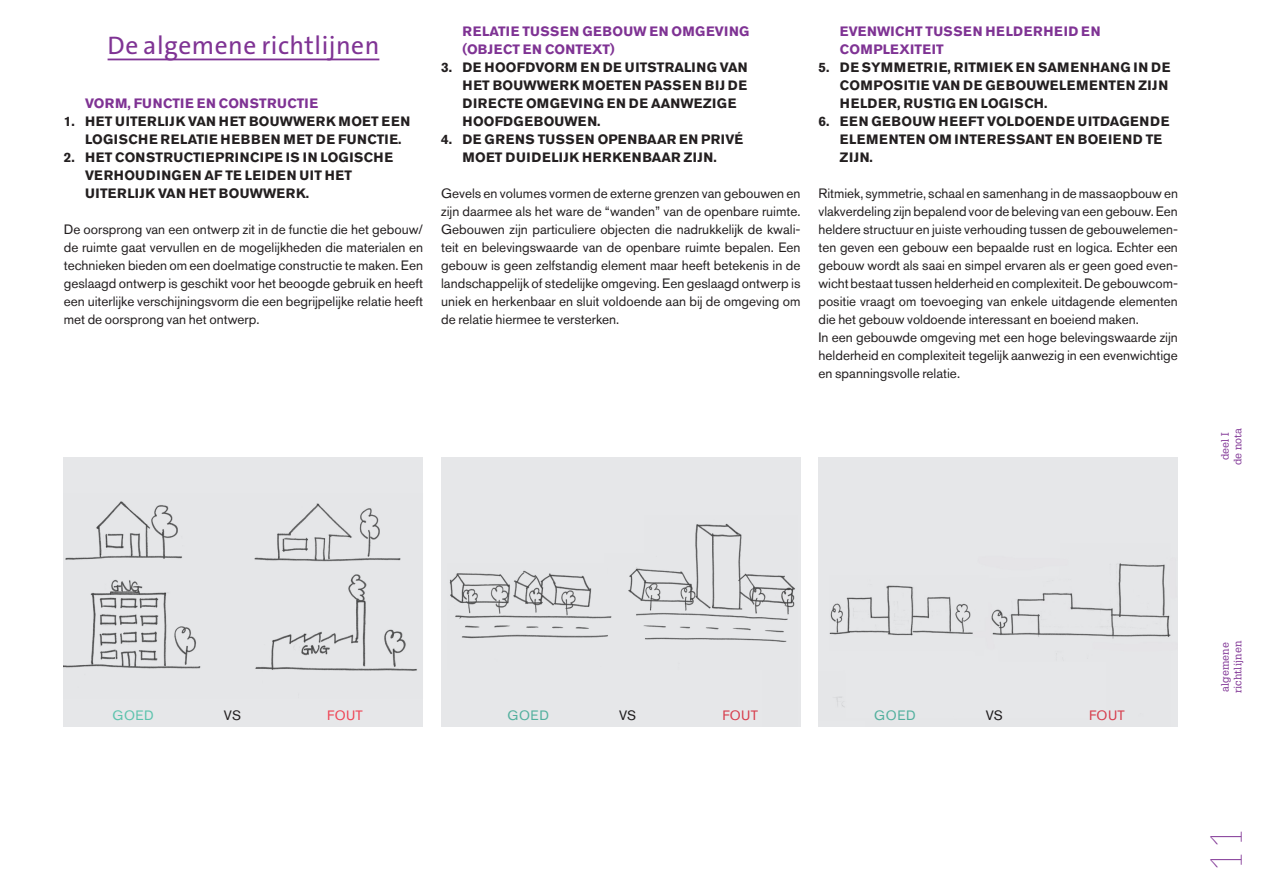
<style>
.page{position:relative;width:1263px;height:893px;background:#fff}
.page>*{position:absolute;margin:0;border:0;box-sizing:border-box;transform-origin:0 0}
.t1{font:100 43.65px "Glypha";color:#7f3394}
.onderkop_onderstree{font:25.5px "The Sans B5 Plain";letter-spacing:.02em;color:#7f3394}
.body{font:13.5px/18px "Akzidenz Grotesk Pro";color:#231f20;text-align:justify}
.body_kop{font:700 13.5px/18px "Akzidenz Grotesk Pro";letter-spacing:.03em;color:#231f20}
.body_kop-2{font:700 13.5px/18px "Akzidenz Grotesk Pro";letter-spacing:.05em;color:#231f20;text-align:center}
.body_kop-3{font:700 13.5px/18px "Akzidenz Grotesk Pro";letter-spacing:.03em;color:#7f3394}
.body_kop-4{font:700 13.5px "Akzidenz Grotesk Pro";letter-spacing:.01em;color:#7f3394}
.body-2{font:13.5px "Akzidenz Grotesk Pro";letter-spacing:.05em;color:#5dc3ad}
.body-3{font:13.5px "Akzidenz Grotesk Pro";letter-spacing:.01em;color:#ef4656}
.t2{font:10.5px/12.6px "Glypha";letter-spacing:.02em;color:#7f3394;text-align:center}
</style>
<div class="page">
<img style="left:64px;top:457px;width:359px;height:270px">
<hr style="left:108px;top:59px;width:271px;height:1px;background:#7f3394">
<div style="left:441px;top:457px;width:359px;height:270px;background:#e6e7e9"></div>
<div style="left:818px;top:457px;width:360px;height:270px;background:#e6e7e9"></div>
<p class="onderkop_onderstree" style="left:108px;top:32px;width:273px">De algemene richtlijnen</p>
<p class="body_kop-4" style="left:85px;top:95px;width:235px">VORM, FUNCTIE EN CONSTRUCTIE</p>
<p class="body_kop" style="left:85px;top:112px;width:327px;text-indent:-21px">1. HET UITERLIJK VAN HET BOUWWERK MOET EEN<br>LOGISCHE RELATIE HEBBEN MET DE FUNCTIE.</p>
<p class="body_kop" style="left:85px;top:148px;width:309px;text-indent:-21px">2. HET CONSTRUCTIEPRINCIPE IS IN LOGISCHE<br>VERHOUDINGEN AF TE LEIDEN UIT HET<br>UITERLIJK VAN HET BOUWWERK.</p>
<p class="body" style="left:64px;top:220px;width:361px">De oorsprong van een ontwerp zit in de functie die het gebouw/ de ruimte gaat vervullen en de mogelijkheden die materialen en technieken bieden om een doelmatige constructie te maken. Een geslaagd ontwerp is geschikt voor het beoogde gebruik en heeft een uiterlijke verschijningsvorm die een begrijpelijke relatie heeft met de oorsprong van het ontwerp.</p>
<p class="body_kop-3" style="left:462px;top:22px;width:288px">RELATIE TUSSEN GEBOUW EN OMGEVING (OBJECT EN CONTEXT)</p>
<p class="body_kop" style="left:462px;top:58px;width:287px;text-indent:-21px">3. DE HOOFDVORM EN DE UITSTRALING VAN<br>HET BOUWWERK MOETEN PASSEN BIJ DE<br>DIRECTE OMGEVING EN DE AANWEZIGE<br>HOOFDGEBOUWEN.</p>
<p class="body_kop-2" style="left:441px;top:130px;width:304px">4. DE GRENS TUSSEN OPENBAAR EN PRIVÉ<br>MOET DUIDELIJK HERKENBAAR ZIJN.</p>
<p class="body" style="left:441px;top:184px;width:361px">Gevels en volumes vormen de externe grenzen van gebouwen en zijn daarmee als het ware de “wanden” van de openbare ruimte.<br>Gebouwen zijn particuliere objecten die nadrukkelijk de kwali&shy;teit en belevingswaarde van de openbare ruimte bepalen. Een gebouw is geen zelfstandig element maar heeft betekenis in de landschappelijk of stedelijke omgeving. Een geslaagd ontwerp is uniek en herkenbaar en sluit voldoende aan bij de omgeving om de relatie hiermee te versterken.</p>
<p class="body_kop-3" style="left:840px;top:22px;width:262px">EVENWICHT TUSSEN HELDERHEID EN<br>COMPLEXITEIT</p>
<p class="body_kop" style="left:840px;top:58px;width:332px;text-indent:-21px">5. DE SYMMETRIE, RITMIEK EN SAMENHANG IN DE<br>COMPOSITIE VAN DE GEBOUWELEMENTEN ZIJN<br>HELDER, RUSTIG EN LOGISCH.</p>
<p class="body_kop-2" style="left:840px;top:112px;width:331px;text-align:left;text-indent:-21px">6. EEN GEBOUW HEEFT VOLDOENDE UITDAGENDE<br>ELEMENTEN OM INTERESSANT EN BOEIEND TE<br>ZIJN.</p>
<p class="body" style="left:818px;top:184px;width:361px">Ritmiek, symmetrie, schaal en samenhang in de massaopbouw en vlakverdeling zijn bepalend voor de beleving van een gebouw. Een heldere structuur en juiste verhouding tussen de gebouwelemen&shy;ten geven een gebouw een bepaalde rust en logica. Echter een gebouw wordt als saai en simpel ervaren als er geen goed even&shy;wicht bestaat tussen helderheid en complexiteit. De gebouwcom&shy;positie vraagt om toevoeging van enkele uitdagende elementen die het gebouw voldoende interessant en boeiend maken.</p>
<p class="body" style="left:818px;top:328px;width:361px">In een gebouwde omgeving met een hoge belevingswaarde zijn helderheid en complexiteit tegelijk aanwezig in een evenwichtige en spanningsvolle relatie.</p>
<p class="t2" style="left:1218px;top:465px;width:39px;rotate:-90deg">deel I de nota</p>
<p class="body-2" style="left:112px;top:707px;width:43px">GOED</p>
<p class="body" style="left:224px;top:706px;width:19px">VS</p>
<p class="body-3" style="left:327px;top:707px;width:37px">FOUT</p>
<p class="body-2" style="left:507px;top:707px;width:43px">GOED</p>
<p class="body" style="left:619px;top:706px;width:19px">VS</p>
<p class="body-3" style="left:722px;top:707px;width:37px">FOUT</p>
<p class="body-2" style="left:874px;top:707px;width:43px">GOED</p>
<p class="body" style="left:986px;top:706px;width:19px">VS</p>
<p class="body-3" style="left:1089px;top:707px;width:37px">FOUT</p>
<p class="t2" style="left:1218px;top:692px;width:51px;rotate:-90deg">algemene</p>
<p class="t2" style="left:1231px;top:693px;width:54px;rotate:-90deg">richtlijnen</p>
<h1 class="t1" style="left:1201px;top:872px;width:46px;rotate:-90deg">11</h1>
</div>
